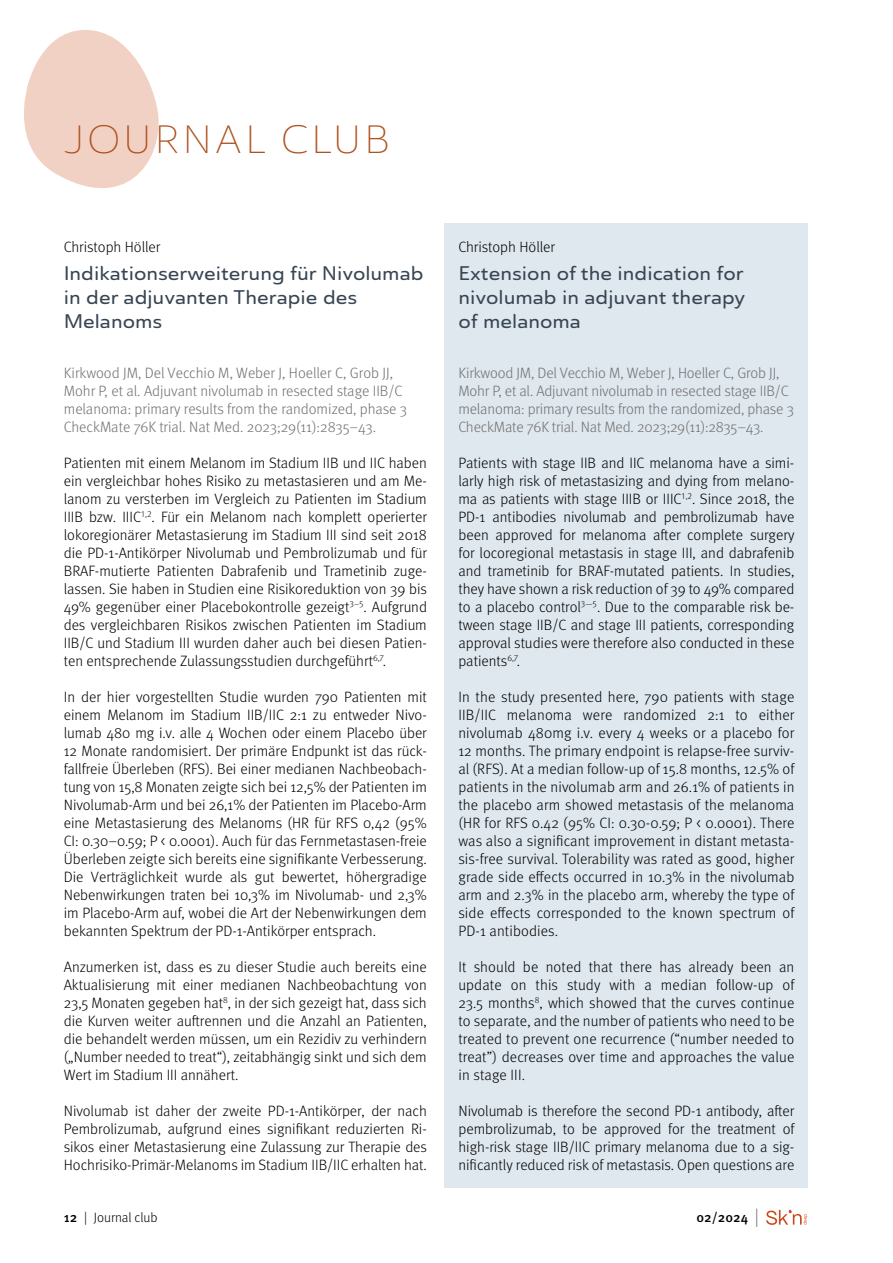
<style>
.page{position:relative;width:893px;height:1263px;background:#fff}
.page>*{position:absolute;margin:0;border:0;box-sizing:border-box;transform-origin:0 0}
.Titel{font:300 expanded 39px "Ainslie Sans";letter-spacing:.05em;color:#af521f}
.Beitragstitel{font:500 expanded 19.5px/24px "Ainslie Sans";color:#384553}
.Beitragstitel_ENG{font:500 expanded 19.5px/24px "Ainslie Sans";color:#384553;text-align:justify}
.Text{font:300 15px/18px "Meta Pro";color:#000;text-align:justify}
.Text_ENG{font:300 15px/18px "Meta Pro";color:#000;text-align:justify}
.Trailer_ENG{font:300 15px/18px "Meta Pro";letter-spacing:-.01em;color:#706f6f}
.Trailer{font:300 15px/18px "Meta Pro";color:#706f6f}
.Autor_ENG{font:300 15px "Meta Pro";letter-spacing:-.005em;color:#000}
.Autor{font:300 15px "Meta Pro";letter-spacing:-.005em;color:#000}
.t1{font:300 13.5px "Meta Pro";color:#000}
.t2{font:500 13.5px "Meta Pro";color:#000}
.s1{font-weight:500}
.s2{font-weight:300;font-size:18.9px;color:#706f6f}
</style>
<div class="page">
<div style="left:445px;top:223px;width:363px;height:965px;background:#dfe8ef"></div>
<svg style="left:24px;top:30px;width:135px;height:158px"></svg>
<svg style="left:766px;top:1210px;width:41px;height:15px"></svg>
<p class="Titel" style="left:64px;top:116px;width:328px">JOURNAL CLUB</p>
<p class="Autor" style="left:64px;top:236px;width:98px">Christoph Höller</p>
<p class="Beitragstitel" style="left:64px;top:262px;width:361px">Indikationserweiterung für Nivolumab in der adjuvanten Therapie des<br>Melanoms</p>
<p class="Trailer" style="left:64px;top:363px;width:345px">Kirkwood JM, Del Vecchio M, Weber J, Hoeller C, Grob JJ, Mohr P, et al. Adjuvant nivolumab in resected stage IIB/C melanoma: primary results from the randomized, phase 3<br>CheckMate 76K trial. Nat Med. 2023;29(11):2835–43.</p>
<p class="Text" style="left:64px;top:453px;width:365px">Patienten mit einem Melanom im Stadium IIB und IIC haben ein vergleichbar hohes Risiko zu metastasieren und am Me&shy;lanom zu versterben im Vergleich zu Patienten im Stadium IIIB bzw. IIIC<sup>1,2</sup>. Für ein Melanom nach komplett operierter lokoregionärer Metastasierung im Stadium III sind seit 2018 die PD-1-Antikörper Nivolumab und Pembrolizumab und für BRAF-mutierte Patienten Dabrafenib und Trametinib zuge&shy;lassen. Sie haben in Studien eine Risikoreduktion von 39 bis 49% gegenüber einer Placebokontrolle gezeigt<sup>3–5</sup>. Aufgrund des vergleichbaren Risikos zwischen Patienten im Stadium IIB/C und Stadium III wurden daher auch bei diesen Patien&shy;ten entsprechende Zulassungsstudien durchgeführt<sup>6,7</sup>.</p>
<p class="Text" style="left:64px;top:687px;width:365px">In der hier vorgestellten Studie wurden 790 Patienten mit einem Melanom im Stadium IIB/IIC 2:1 zu entweder Nivo&shy;lumab 480 mg i.v. alle 4 Wochen oder einem Placebo über 12 Monate randomisiert. Der primäre Endpunkt ist das rück&shy;fallfreie Überleben (RFS). Bei einer medianen Nachbeobach&shy;tung von 15,8 Monaten zeigte sich bei 12,5% der Patienten im Nivolumab-Arm und bei 26,1% der Patienten im Placebo-Arm eine Metastasierung des Melanoms (HR für RFS 0,42 (95% CI: 0.30–0.59; P &lt; 0.0001). Auch für das Fernmetastasen-freie Überleben zeigte sich bereits eine signifikante Verbesserung.<br>Die Verträglichkeit wurde als gut bewertet, höhergradige Nebenwirkungen traten bei 10,3% im Nivolumab- und 2,3% im Placebo-Arm auf, wobei die Art der Nebenwirkungen dem bekannten Spektrum der PD-1-Antikörper entsprach.</p>
<p class="Text" style="left:64px;top:957px;width:365px">Anzumerken ist, dass es zu dieser Studie auch bereits eine Aktualisierung mit einer medianen Nachbeobachtung von 23,5 Monaten gegeben hat<sup>8</sup>, in der sich gezeigt hat, dass sich die Kurven weiter auftrennen und die Anzahl an Patienten, die behandelt werden müssen, um ein Rezidiv zu verhindern („Number needed to treat“), zeitabhängig sinkt und sich dem Wert im Stadium III annähert.</p>
<p class="Text" style="left:64px;top:1101px;width:365px">Nivolumab ist daher der zweite PD-1-Antikörper, der nach Pembrolizumab, aufgrund eines signifikant reduzierten Ri&shy;sikos einer Metastasierung eine Zulassung zur Therapie des Hochrisiko-Primär-Melanoms im Stadium IIB/IIC erhalten hat.</p>
<p class="Autor_ENG" style="left:458px;top:236px;width:98px">Christoph Höller</p>
<p class="Beitragstitel_ENG" style="left:458px;top:262px;width:289px">Extension of the indication for nivolumab in adjuvant therapy of melanoma</p>
<p class="Trailer_ENG" style="left:458px;top:363px;width:337px">Kirkwood JM, Del Vecchio M, Weber J, Hoeller C, Grob JJ, Mohr P, et al. Adjuvant nivolumab in resected stage IIB/C melanoma: primary results from the randomized, phase 3<br>CheckMate 76K trial. Nat Med. 2023;29(11):2835–43.</p>
<p class="Text_ENG" style="left:458px;top:453px;width:338px">Patients with stage IIB and IIC melanoma have a simi&shy;larly high risk of metastasizing and dying from melano&shy;ma as patients with stage IIIB or IIIC<sup>1,2</sup>. Since 2018, the PD-1 antibodies nivolumab and pembrolizumab have been approved for melanoma after complete surgery for locoregional metastasis in stage III, and dabrafenib and trametinib for BRAF-mutated patients. In studies, they have shown a risk reduction of 39 to 49% compared to a placebo control<sup>3—5</sup>. Due to the comparable risk be&shy;tween stage IIB/C and stage III patients, corresponding approval studies were therefore also conducted in these patients<sup>6,7</sup>.</p>
<p class="Text_ENG" style="left:458px;top:687px;width:338px">In the study presented here, 790 patients with stage IIB/IIC melanoma were randomized 2:1 to either nivolumab 480mg i.v. every 4 weeks or a placebo for 12 months. The primary endpoint is relapse-free surviv&shy;al (RFS). At a median follow-up of 15.8 months, 12.5% of patients in the nivolumab arm and 26.1% of patients in the placebo arm showed metastasis of the melanoma (HR for RFS 0.42 (95% CI: 0.30-0.59; P &lt; 0.0001). There was also a significant improvement in distant metasta&shy;sis-free survival. Tolerability was rated as good, higher grade side effects occurred in 10.3% in the nivolumab arm and 2.3% in the placebo arm, whereby the type of side effects corresponded to the known spectrum of PD-1 antibodies.</p>
<p class="Text_ENG" style="left:458px;top:957px;width:338px">It should be noted that there has already been an update on this study with a median follow-up of 23.5 months<sup>8</sup>, which showed that the curves continue to separate, and the number of patients who need to be treated to prevent one recurrence (“number needed to treat”) decreases over time and approaches the value in stage III.</p>
<p class="Text_ENG" style="left:458px;top:1101px;width:338px">Nivolumab is therefore the second PD-1 antibody, after pembrolizumab, to be approved for the treatment of high-risk stage IIB/IIC primary melanoma due to a sig&shy;nificantly reduced risk of metastasis. Open questions are</p>
<p class="t1" style="left:64px;top:1208px;width:95px"><span class="s1">12</span> | Journal club</p>
<p class="t2" style="left:696px;top:1206px;width:64px">02/2024 <span class="s2">|</span></p>
</div>
